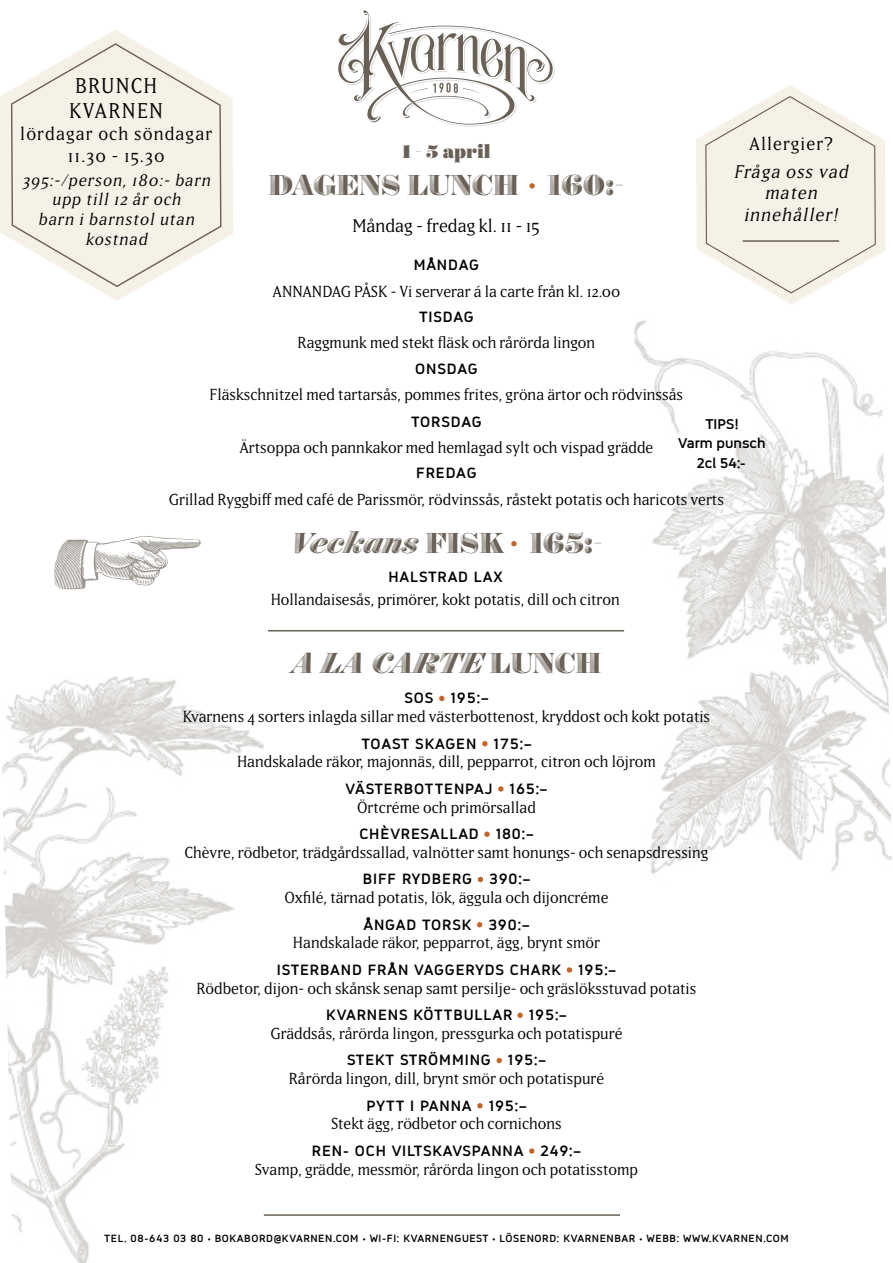
<style>
.page{position:relative;width:893px;height:1263px;background:#fff}
.page>*{position:absolute;margin:0;border:0;box-sizing:border-box;transform-origin:0 0}
.t1{font:33px "Obsidian";color:#696056}
.t2{font:italic 33px "Obsidian";color:#696056}
.t3{font:21px/25.2px "Matrix IIOT";letter-spacing:.06em;color:#000}
.t4{font:21px "Obsidian Layers Background";color:#696056}
.t5{font:18px/21.6px "Matrix IIOT";letter-spacing:.06em;color:#000;text-align:center}
.t6{font:italic 18px/21.6px "Matrix IIOT";color:#000;text-align:center}
.t7{font:18px "Matrix IIOT";color:#000}
.t8{font:italic 16.5px/19.8px "Matrix IIOT";color:#000;text-align:center}
.t9{font:15.75px "Matrix IIOT";color:#000}
.t10{font:700 15px "Normung";letter-spacing:.06em;color:#000}
.t11{font:700 14.25px/19.4px "Normung";color:#000;text-align:center}
.t12{font:700 10.5px "Normung";letter-spacing:.06em;color:#000}
.s1{font-style:italic}
.s2{font-style:normal}
</style>
<div class="page">
<svg style="left:338px;top:10px;width:217px;height:117px"></svg>
<img style="left:634px;top:320px;width:258px;height:554px">
<img style="left:2px;top:677px;width:262px;height:586px">
<svg style="left:530px;top:183px;width:5px;height:6px"></svg>
<svg style="left:0;top:30px;width:233px;height:270px"></svg>
<svg style="left:54px;top:536px;width:147px;height:53px"></svg>
<svg style="left:10px;top:42px;width:212px;height:246px"></svg>
<hr style="left:268px;top:630px;width:356px;height:1px;background:#696056">
<svg style="left:696px;top:85px;width:189px;height:219px"></svg>
<hr style="left:743px;top:240px;width:96px;height:2px;background:#696056">
<svg style="left:511px;top:541px;width:5px;height:6px"></svg>
<hr style="left:264px;top:1214px;width:356px;height:2px;background:#696056">
<svg style="left:439px;top:695px;width:5px;height:6px"></svg>
<svg style="left:482px;top:741px;width:5px;height:6px"></svg>
<svg style="left:498px;top:786px;width:5px;height:6px"></svg>
<svg style="left:484px;top:831px;width:5px;height:6px"></svg>
<svg style="left:478px;top:876px;width:5px;height:6px"></svg>
<svg style="left:477px;top:922px;width:5px;height:6px"></svg>
<svg style="left:567px;top:967px;width:5px;height:6px"></svg>
<svg style="left:518px;top:1012px;width:5px;height:6px"></svg>
<svg style="left:497px;top:1057px;width:5px;height:6px"></svg>
<svg style="left:477px;top:1103px;width:5px;height:6px"></svg>
<svg style="left:529px;top:1148px;width:5px;height:6px"></svg>
<h2 class="t3" style="left:69px;top:73px;width:90px">Brunch<br>Kvarn</h2>
<h2 class="t3" style="left:137px;top:98px;width:25px">en</h2>
<p class="t5" style="left:20px;top:122px;width:193px">lördagar och söndagar<br>11.30 - 15.30</p>
<p class="t8" style="left:22px;top:169px;width:193px">395:-/person, 180:- barn upp till 12 år och<br>barn i barnstol utan kostnad</p>
<h2 class="t4" style="left:402px;top:137px;width:90px">1 - 5 april</h2>
<h1 class="t1" style="left:268px;top:164px;width:358px">DAGENS LUNCH 160:-</h1>
<p class="t7" style="left:352px;top:215px;width:189px">Måndag - fredag kl. 11 - 15</p>
<p class="t5" style="left:749px;top:132px;width:85px">Allergier?</p>
<p class="t6" style="left:734px;top:160px;width:119px">Fråga oss vad maten innehåller!</p>
<p class="t10" style="left:414px;top:256px;width:67px">MÅNDAG</p>
<p class="t9" style="left:272px;top:281px;width:349px">ANNANDAG PÅSK - Vi serverar á la carte från kl. 12.00</p>
<p class="t10" style="left:419px;top:308px;width:56px">TISDAG</p>
<p class="t9" style="left:298px;top:333px;width:299px">Raggmunk med stekt fläsk och rårörda lingon</p>
<p class="t10" style="left:415px;top:360px;width:64px">ONSDAG</p>
<p class="t9" style="left:210px;top:385px;width:475px">Fläskschnitzel med tartarsås, pommes frites, gröna ärtor och rödvinssås</p>
<p class="t10" style="left:411px;top:412px;width:72px">TORSDAG</p>
<p class="t9" style="left:239px;top:438px;width:415px">Ärtsoppa och pannkakor med hemlagad sylt och vispad grädde</p>
<p class="t10" style="left:416px;top:464px;width:62px">FREDAG</p>
<p class="t9" style="left:169px;top:489px;width:556px">Grillad Ryggbiff med café de Parissmör, rödvinssås, råstekt potatis och haricots verts</p>
<p class="t11" style="left:678px;top:414px;width:89px">TIPS!<br>VARM PUNSCH<br>2CL 54:-</p>
<h1 class="t1" style="left:290px;top:521px;width:315px"><span class="s1">VECKANS</span> FISK 165:-</h1>
<p class="t10" style="left:388px;top:568px;width:115px">HALSTRAD LAX</p>
<p class="t9" style="left:271px;top:590px;width:351px">Hollandaisesås, primörer, kokt potatis, dill och citron</p>
<h1 class="t2" style="left:292px;top:640px;width:311px">A LA CARTE <span class="s2">LUNCH</span></h1>
<p class="t10" style="left:404px;top:689px;width:11px">SOS</p>
<p class="t10" style="left:450px;top:689px;width:40px">195:–</p>
<p class="t9" style="left:183px;top:707px;width:529px">Kvarnens 4 sorters inlagda sillar med västerbottenost, kryddost och kokt potatis</p>
<p class="t10" style="left:361px;top:734px;width:172px">TOAST SKAGEN 175:–</p>
<p class="t9" style="left:237px;top:752px;width:420px">Handskalade räkor, majonnäs, dill, pepparrot, citron och löjrom</p>
<p class="t10" style="left:346px;top:779px;width:31px">VÄSTERBOTTENPA</p>
<p class="t10" style="left:485px;top:779px;width:64px">J 165:–</p>
<p class="t9" style="left:357px;top:797px;width:180px">Örtcréme och primörsallad</p>
<p class="t10" style="left:359px;top:825px;width:176px">CH ÈVRESALLAD 180:–</p>
<p class="t9" style="left:185px;top:843px;width:525px">Chèvre, rödbetor, trädgårdssallad, valnötter samt honungs- och senapsdressing</p>
<p class="t10" style="left:363px;top:870px;width:169px">BIFF RYDBERG 390:–</p>
<p class="t9" style="left:284px;top:888px;width:325px">Oxfilé, tärnad potatis, lök, äggula och dijoncréme</p>
<p class="t10" style="left:363px;top:915px;width:167px">ÅNGAD TORSK 390:–</p>
<p class="t9" style="left:293px;top:933px;width:309px">Handskalade räkor, pepparrot, ägg, brynt smör</p>
<p class="t10" style="left:277px;top:960px;width:341px">ISTERBAND FRÅN VAGGERYDS CHARK 195:–</p>
<p class="t9" style="left:197px;top:978px;width:501px">Rödbetor, dijon- och skånsk senap samt persilje- och gräslöksstuvad potatis</p>
<p class="t10" style="left:326px;top:1006px;width:242px">KVARNENS KÖTTBULLAR 195:–</p>
<p class="t9" style="left:270px;top:1024px;width:353px">Gräddsås, rårörda lingon, pressgurka och potatispuré</p>
<p class="t10" style="left:347px;top:1051px;width:200px">STEKT STRÖMMING 195:–</p>
<p class="t9" style="left:289px;top:1069px;width:317px">Rårörda lingon, dill, brynt smör och potatispuré</p>
<p class="t10" style="left:366px;top:1096px;width:162px">PYTT I PANNA 195:–</p>
<p class="t9" style="left:331px;top:1114px;width:232px">Stekt ägg, rödbetor och cornichons</p>
<p class="t10" style="left:312px;top:1141px;width:270px">REN- OCH VILTSKAVSPANNA 249:–</p>
<p class="t9" style="left:255px;top:1159px;width:385px">Svamp, grädde, messmör, rårörda lingon och potatisstomp</p>
<p class="t12" style="left:104px;top:1232px;width:686px">TEL. 08-643 03 80 • BOKABORD@KVARNEN.COM • WI-FI: KVARNENGUEST • LÖSENORD: KVARNENBAR • WEBB: WWW.KVARNEN.COM</p>
</div>
